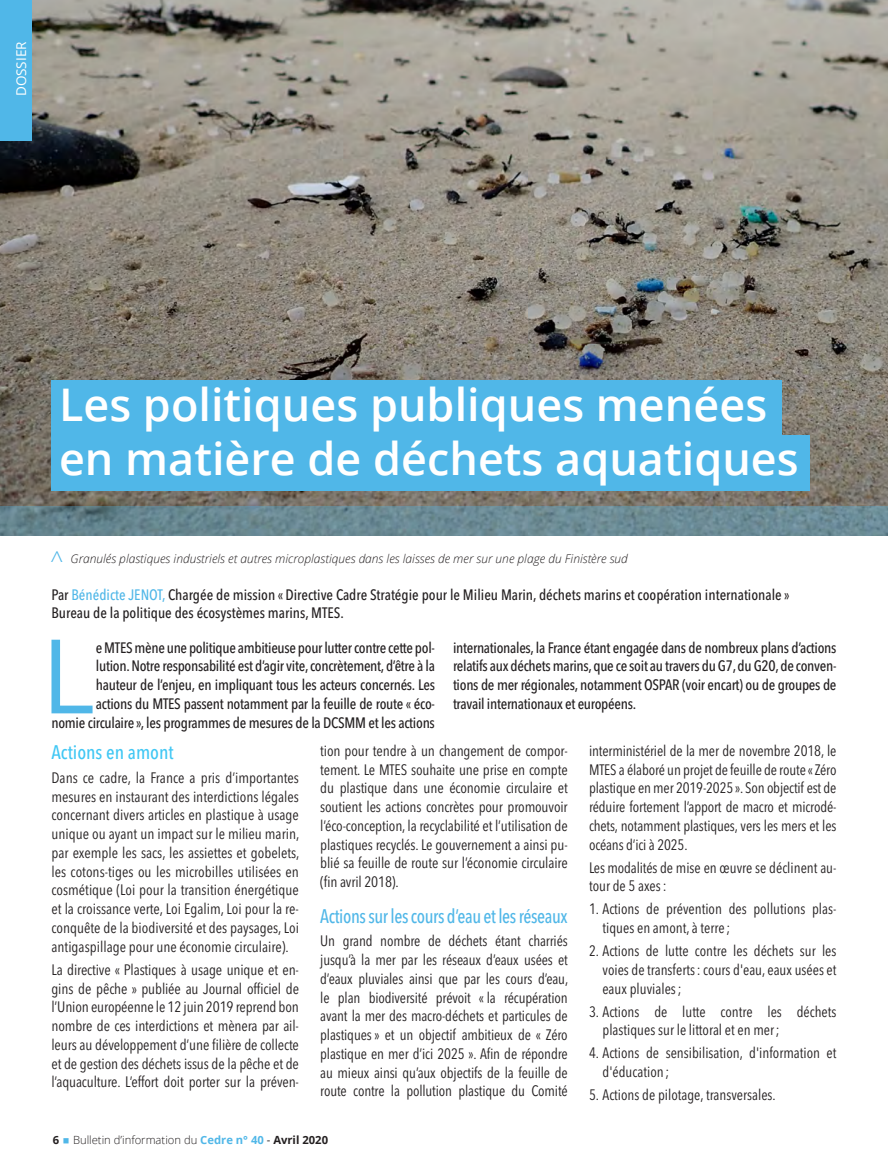
<style>
.page{position:relative;width:888px;height:1156px;background:#fff}
.page>*{position:absolute;margin:0;border:0;box-sizing:border-box;transform-origin:0 0}
.Chapo{font:103.2px "Open Sans";color:#50b7e8}
.TITRE{font:600 45px/54px "Open Sans";color:#fff}
.t1{font:italic 300 24px "Open Sans";color:#50b7e8}
.t2{font:500 condensed 19.5px "Avenir Next LT Pro";letter-spacing:-.02em;color:#50b7e8;scale:.94 1}
.Intertitre{font:500 condensed 19.5px "Avenir Next LT Pro";color:#40c7f4}
.Texte_courant{font:condensed 15px/18.8px "Avenir Next LT Pro";color:#231f20;text-align:justify}
.Chapo-2{font:500 condensed 15px/18.8px "Avenir Next LT Pro";letter-spacing:-.02em;color:#231f20;text-align:right}
.Chapo-3{font:500 condensed 15px/18px "Avenir Next LT Pro";color:#231f20}
.t3{font:13.5px "Open Sans";color:#fff}
.t4{font:italic 300 12px "Open Sans";color:#231f20}
.t5{font:300 11.25px "Open Sans";color:#231f20}
.s1{color:#50b7e8}
.s2{font-weight:700}
.s3{font-family:"Calibri";font-weight:400;font-size:22.5px;color:#50b7e8}
.s4{font-weight:700;color:#50b7e8}
.s5{font-weight:400}
</style>
<div class="page">
<img style="left:0;top:0;width:888px;height:506px">
<div style="left:0;top:0;width:31px;height:140px;background:#50b7e8"></div>
<div style="left:51px;top:435px;width:759px;height:55px;background:#50b7e8"></div>
<div style="left:51px;top:381px;width:731px;height:55px;background:#50b7e8"></div>
<svg style="left:0;top:506px;width:888px;height:29px;background:#698892"></svg>
<p class="t3" style="left:12px;top:96px;width:56px;rotate:-90deg">DOSSIER</p>
<p class="TITRE" style="left:59px;top:377px;width:741px">Les politiques publiques menées en matière de déchets aquatiques</p>
<h2 class="TITRE" style="left:59px;top:377px;width:103px">Titre</h2>
<p class="t1" style="left:40px;top:564px;width:15px;rotate:-90deg">&gt;</p>
<p class="t4" style="left:71px;top:550px;width:559px">Granulés plastiques industriels et autres microplastiques dans les laisses de mer sur une plage du Finistère sud</p>
<p class="Chapo-3" style="left:51px;top:586px;width:740px">Par <span class="s1">Bénédicte JENOT,</span> Chargée de mission « Directive Cadre Stratégie pour le Milieu Marin, déchets marins et coopération internationale »<br>Bureau de la politique des écosystèmes marins, MTES.</p>
<p class="Chapo" style="left:41px;top:605px;width:55px">L</p>
<p class="Chapo-2" style="left:51px;top:638px;width:385px">e MTES mène une politique ambitieuse pour lutter contre cette pol-<br>lution. Notre responsabilité est d’agir vite, concrètement, d’être à la hauteur de l’enjeu, en impliquant tous les acteurs concernés. Les<br>actions du MTES passent notamment par la feuille de route « éco-<br>nomie circulaire », les programmes de mesures de la DCSMM et les actions</p>
<p class="Chapo-2" style="left:453px;top:638px;width:385px;text-align:justify">internationales, la France étant engagée dans de nombreux plans d’actions relatifs aux déchets marins, que ce soit au travers du G7, du G20, de conven&shy;tions de mer régionales, notamment OSPAR (voir encart) ou de groupes de travail internationaux et européens.</p>
<p class="Intertitre" style="left:51px;top:741px;width:124px">Actions en amont</p>
<p class="Texte_courant" style="left:51px;top:768px;width:249px">Dans ce cadre, la France a pris d’importantes mesures en instaurant des interdictions légales concernant divers articles en plastique à usage unique ou ayant un impact sur le milieu marin, par exemple les sacs, les assiettes et gobelets, les cotons-tiges ou les microbilles utilisées en cosmétique (Loi pour la transition énergétique et la croissance verte, Loi Egalim, Loi pour la re&shy;conquête de la biodiversité et des paysages, Loi antigaspillage pour une économie circulaire).</p>
<p class="Texte_courant" style="left:51px;top:960px;width:249px">La directive « Plastiques à usage unique et en&shy;gins de pêche » publiée au Journal officiel de l’Union européenne le 12 juin 2019 reprend bon nombre de ces interdictions et mènera par ail&shy;leurs au développement d’une filière de collecte et de gestion des déchets issus de la pêche et de l’aquaculture. L’effort doit porter sur la préven-</p>
<p class="Texte_courant" style="left:320px;top:741px;width:249px">tion pour tendre à un changement de compor&shy;tement. Le MTES souhaite une prise en compte du plastique dans une économie circulaire et soutient les actions concrètes pour promouvoir l’éco-conception, la recyclabilité et l’utilisation de plastiques recyclés. Le gouvernement a ainsi pu&shy;blié sa feuille de route sur l’économie circulaire (fin avril 2018).</p>
<p class="t2" style="left:320px;top:905px;width:265px">Actions sur les cours d’eau et les réseaux</p>
<p class="Texte_courant" style="left:320px;top:931px;width:249px">Un grand nombre de déchets étant charriés jusqu’à la mer par les réseaux d’eaux usées et d’eaux pluviales ainsi que par les cours d’eau, le plan biodiversité prévoit « la récupération avant la mer des macro-déchets et particules de plastiques » et un objectif ambitieux de « Zéro plastique en mer d’ici 2025 ». Afin de répondre au mieux ainsi qu’aux objectifs de la feuille de route contre la pollution plastique du Comité</p>
<p class="t5" style="left:53px;top:1132px;width:277px"><span class="s2">6</span> <span class="s3">▪</span> Bulletin d’information du <span class="s4">Cedre n° 40</span> <span class="s5">-</span> <span class="s2">Avril 2020</span></p>
<p class="Texte_courant" style="left:589px;top:741px;width:249px">interministériel de la mer de novembre 2018, le MTES a élaboré un projet de feuille de route « Zéro plastique en mer 2019-2025 ». Son objectif est de réduire fortement l’apport de macro et microdé&shy;chets, notamment plastiques, vers les mers et les océans d’ici à 2025.</p>
<p class="Texte_courant" style="left:589px;top:858px;width:249px">Les modalités de mise en œuvre se déclinent au&shy;tour de 5 axes:</p>
<p class="Texte_courant" style="left:602px;top:900px;width:235px;text-indent:-14px">1. Actions de prévention des pollutions plas&shy;tiques en amont, à terre ;</p>
<p class="Texte_courant" style="left:602px;top:941px;width:235px;text-indent:-14px">2. Actions de lutte contre les déchets sur les voies de transferts: cours d'eau, eaux usées et eaux pluviales;</p>
<p class="Texte_courant" style="left:602px;top:1002px;width:235px;text-indent:-14px">3. Actions de lutte contre les déchets plastiques sur le littoral et en mer;</p>
<p class="Texte_courant" style="left:602px;top:1044px;width:235px;text-indent:-14px">4. Actions de sensibilisation, d'information et d'éducation ;</p>
<p class="Texte_courant" style="left:589px;top:1085px;width:188px">5. Actions de pilotage, transversales.</p>
</div>
